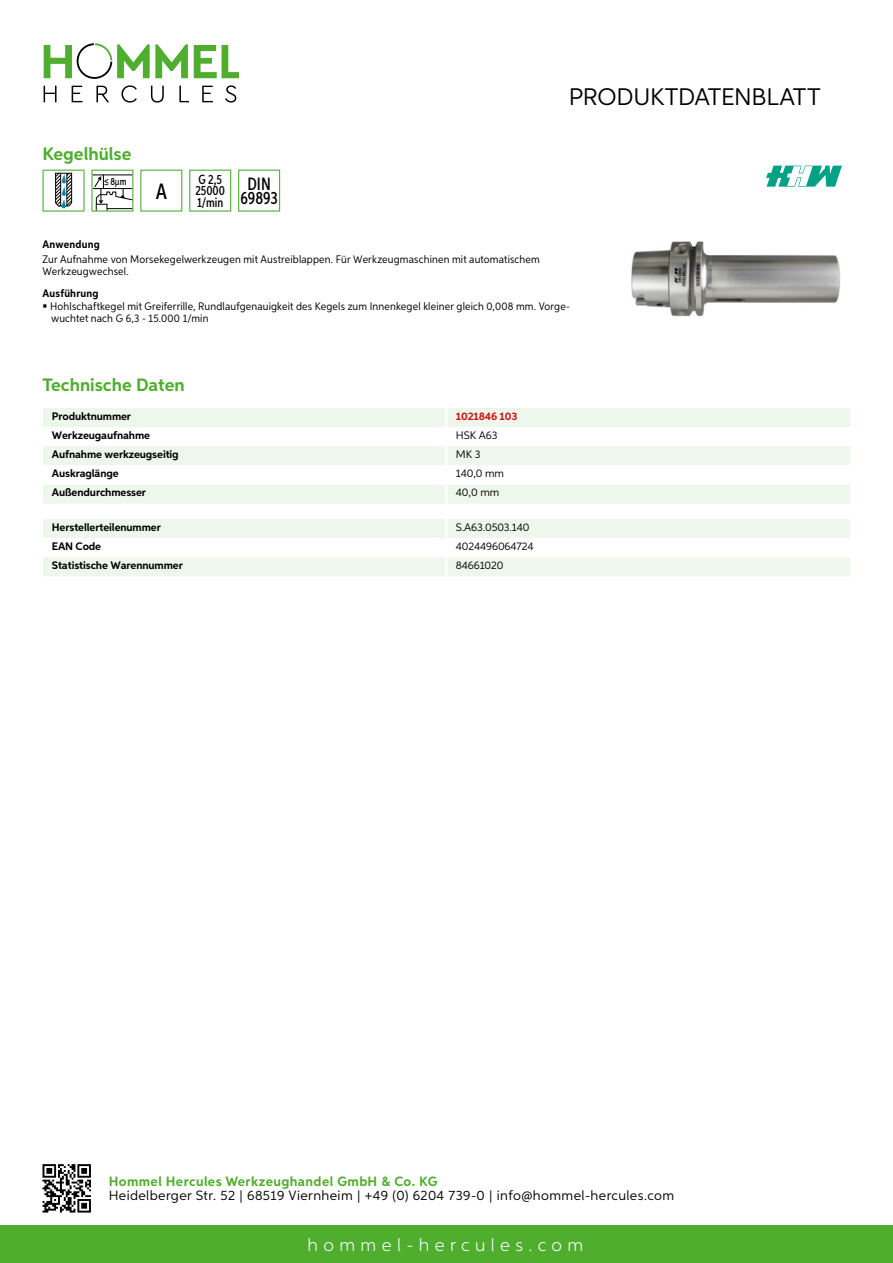
<style>
.page{position:relative;width:893px;height:1263px;background:#fff}
.page>*{position:absolute;margin:0;border:0;box-sizing:border-box;transform-origin:0 0}
.t1{font:24px "Aspira";letter-spacing:-.01em;color:#000}
.t2{font:500 22.2px "Aspira XX Nar";color:#000}
.t3{font:700 18px "Aspira";color:#50ae2f}
.t4{font:300 18px "Aspira";letter-spacing:.3em;color:#fff}
.t5{font:500 17.85px/14.9px "Aspira XX Nar";color:#000;text-align:center}
.t6{font:13.5px "Aspira";letter-spacing:.03em;color:#000}
.t7{font:700 13.5px "Aspira";letter-spacing:.03em;color:#50ae2f}
.t8{font:500 13.35px/11.9px "Aspira XX Nar";color:#000}
.t9{font:10.95px/12px "Aspira Nar";letter-spacing:.015em;color:#000}
.t10{font:700 10.95px "Aspira";letter-spacing:-.01em;color:#000}
.t11{font:10.95px "Aspira";letter-spacing:-.01em;color:#000}
.t12{font:700 10.95px "Aspira Nar";letter-spacing:.02em;color:#000}
.t13{font:700 10.95px "Aspira";letter-spacing:-.01em;color:#cd1013}
.t14{font:500 10.35px "Aspira XX Nar";color:#000}
</style>
<div class="page">
<div style="left:0;top:1226px;width:893px;height:37px;background:#50ae2f"></div>
<svg style="left:43px;top:1164px;width:48px;height:48px"></svg>
<svg style="left:194px;top:45px;width:45px;height:33px"></svg>
<svg style="left:44px;top:43px;width:144px;height:36px"></svg>
<svg style="left:44px;top:86px;width:13px;height:16px"></svg>
<svg style="left:72px;top:86px;width:10px;height:16px"></svg>
<svg style="left:96px;top:86px;width:13px;height:16px"></svg>
<svg style="left:121px;top:85px;width:16px;height:18px"></svg>
<svg style="left:151px;top:86px;width:13px;height:17px"></svg>
<svg style="left:179px;top:86px;width:10px;height:16px"></svg>
<svg style="left:202px;top:86px;width:11px;height:16px"></svg>
<svg style="left:225px;top:85px;width:11px;height:18px"></svg>
<div style="left:43px;top:408px;width:807px;height:96px;background:#eef7eb"></div>
<svg style="left:43px;top:427px;width:807px;height:57px"></svg>
<hr style="left:445px;top:408px;width:3px;height:19px;background:#fff">
<hr style="left:445px;top:427px;width:3px;height:19px;background:#fff">
<hr style="left:445px;top:446px;width:3px;height:19px;background:#fff">
<hr style="left:445px;top:465px;width:3px;height:19px;background:#fff">
<hr style="left:445px;top:484px;width:3px;height:20px;background:#fff">
<svg style="left:43px;top:519px;width:807px;height:57px"></svg>
<hr style="left:445px;top:557px;width:3px;height:19px;background:#fff">
<svg style="left:43px;top:170px;width:42px;height:42px"></svg>
<svg style="left:91px;top:170px;width:42px;height:42px"></svg>
<svg style="left:140px;top:170px;width:42px;height:42px"></svg>
<svg style="left:189px;top:170px;width:42px;height:42px"></svg>
<svg style="left:238px;top:170px;width:42px;height:42px"></svg>
<img style="left:631px;top:241px;width:210px;height:76px">
<svg style="left:766px;top:166px;width:76px;height:21px"></svg>
<h3 class="t3" style="left:43px;top:142px;width:90px">Kegelhülse</h3>
<p class="t14" style="left:104px;top:175px;width:24px">≤8µm</p>
<h2 class="t2" style="left:156px;top:178px;width:13px">A</h2>
<p class="t8" style="left:195px;top:173px;width:31px">G 2,5<br>25000<br>1/min</p>
<h3 class="t5" style="left:240px;top:176px;width:39px">DIN<br>69893</h3>
<h1 class="t1" style="left:569px;top:82px;width:253px">Produktdatenblatt</h1>
<p class="t12" style="left:43px;top:237px;width:59px">Anwendung</p>
<p class="t9" style="left:43px;top:253px;width:499px">Zur Aufnahme von Morsekegelwerkzeugen mit Austreiblappen. Für Werkzeugmaschinen mit automatischem<br>Werkzeugwechsel.</p>
<p class="t12" style="left:43px;top:286px;width:58px">Ausführung</p>
<p class="t9" style="left:50px;top:300px;width:521px">Hohlschaftkegel mit Greiferrille, Rundlaufgenauigkeit des Kegels zum Innenkegel kleiner gleich 0,008 mm. Vorge&shy;wuchtet nach G 6,3 - 15.000 1/min</p>
<h3 class="t3" style="left:43px;top:374px;width:144px">Technische Daten</h3>
<p class="t10" style="left:52px;top:409px;width:81px">Produktnummer</p>
<p class="t13" style="left:456px;top:409px;width:63px">1021846 103</p>
<p class="t10" style="left:52px;top:428px;width:100px">Werkzeugaufnahme</p>
<p class="t11" style="left:456px;top:428px;width:43px">HSK A63</p>
<p class="t10" style="left:52px;top:448px;width:128px">Aufnahme werkzeugseitig</p>
<p class="t11" style="left:456px;top:448px;width:26px">MK 3</p>
<p class="t10" style="left:52px;top:467px;width:68px">Auskraglänge</p>
<p class="t11" style="left:456px;top:467px;width:50px">140,0 mm</p>
<p class="t10" style="left:52px;top:486px;width:96px">Außendurchmesser</p>
<p class="t11" style="left:456px;top:486px;width:45px">40,0 mm</p>
<p class="t10" style="left:52px;top:520px;width:111px">Herstellerteilenummer</p>
<p class="t11" style="left:456px;top:520px;width:75px">S.A63.0503.140</p>
<p class="t10" style="left:52px;top:539px;width:51px">EAN Code</p>
<p class="t11" style="left:456px;top:540px;width:79px">4024496064724</p>
<p class="t10" style="left:52px;top:559px;width:132px">Statistische Warennummer</p>
<p class="t11" style="left:456px;top:559px;width:49px">84661020</p>
<p class="t7" style="left:109px;top:1172px;width:330px">Hommel Hercules Werkzeughandel GmbH &amp; Co. KG</p>
<p class="t6" style="left:109px;top:1187px;width:567px">Heidelberger Str. 52 | 68519 Viernheim | +49 (0) 6204 739-0 | info@hommel-hercules.com</p>
<h3 class="t4" style="left:307px;top:1234px;width:277px">hommel-hercules.com</h3>
</div>
